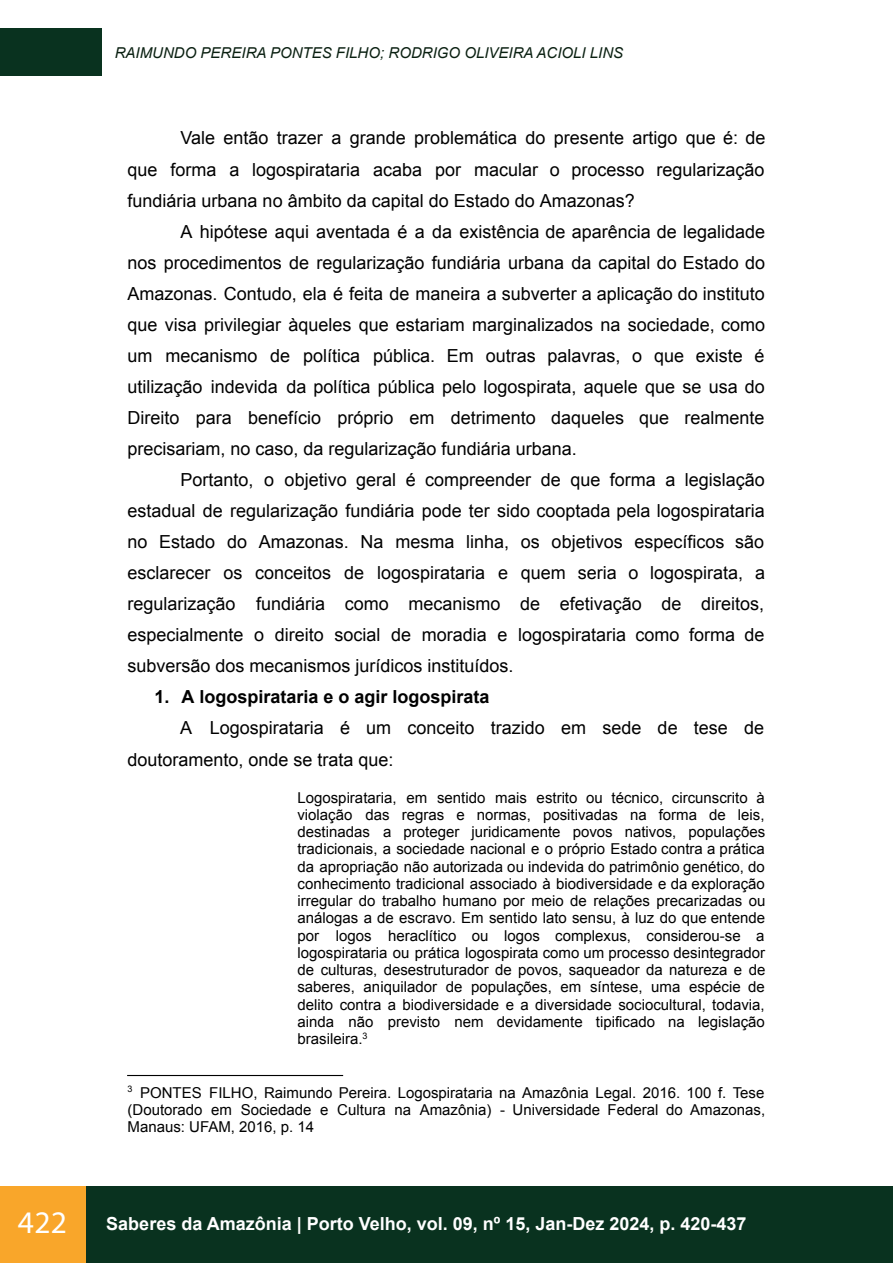
<style>
.page{position:relative;width:893px;height:1263px;background:#fff}
.page>*{position:absolute;margin:0;border:0;box-sizing:border-box;transform-origin:0 0}
.t1{font:18px "Arial";color:#000}
.t2{font:700 18px "Arial";color:#fff}
.t3{font:700 18px "Arial";color:#000}
.t4{font:15px/17.2px "Arial";color:#000;text-align:justify}
.t5{font:italic 15px "Arial";color:#0a2011}
.s1{font-family:"Myriad Pro";font-weight:400;font-size:31.5px}
</style>
<div class="page">
<div style="left:0;top:28px;width:101px;height:48px;background:#09321f"></div>
<div style="left:0;top:1186px;width:893px;height:77px;background:#09321f"></div>
<div style="left:0;top:1186px;width:85px;height:77px;background:#f9a62a"></div>
<hr style="left:127px;top:1075px;width:216px;height:1px;background:#000">
<p class="t5" style="left:115px;top:43px;width:510px">RAIMUNDO PEREIRA PONTES FILHO; RODRIGO OLIVEIRA ACIOLI LINS</p>
<p class="t1" style="left:180px;top:126px;width:586px">Vale então trazer a grande problemática do presente artigo que é: de</p>
<p class="t1" style="left:128px;top:157px;width:638px">que forma a logospirataria acaba por macular o processo regularização</p>
<p class="t1" style="left:128px;top:188px;width:509px">fundiária urbana no âmbito da capital do Estado do Amazonas?</p>
<p class="t1" style="left:180px;top:219px;width:586px">A hipótese aqui aventada é a da existência de aparência de legalidade</p>
<p class="t1" style="left:128px;top:251px;width:639px">nos procedimentos de regularização fundiária urbana da capital do Estado do</p>
<p class="t1" style="left:128px;top:282px;width:639px">Amazonas. Contudo, ela é feita de maneira a subverter a aplicação do instituto</p>
<p class="t1" style="left:128px;top:313px;width:639px">que visa privilegiar àqueles que estariam marginalizados na sociedade, como</p>
<p class="t1" style="left:127px;top:344px;width:639px">um mecanismo de política pública. Em outras palavras, o que existe é</p>
<p class="t1" style="left:127px;top:375px;width:639px">utilização indevida da política pública pelo logospirata, aquele que se usa do</p>
<p class="t1" style="left:127px;top:406px;width:638px">Direito para benefício próprio em detrimento daqueles que realmente</p>
<p class="t1" style="left:127px;top:437px;width:451px">precisariam, no caso, da regularização fundiária urbana.</p>
<p class="t1" style="left:180px;top:468px;width:586px">Portanto, o objetivo geral é compreender de que forma a legislação</p>
<p class="t1" style="left:127px;top:499px;width:639px">estadual de regularização fundiária pode ter sido cooptada pela logospirataria</p>
<p class="t1" style="left:127px;top:530px;width:638px">no Estado do Amazonas. Na mesma linha, os objetivos específicos são</p>
<p class="t1" style="left:127px;top:561px;width:639px">esclarecer os conceitos de logospirataria e quem seria o logospirata, a</p>
<p class="t1" style="left:127px;top:592px;width:638px">regularização fundiária como mecanismo de efetivação de direitos,</p>
<p class="t1" style="left:127px;top:623px;width:639px">especialmente o direito social de moradia e logospirataria como forma de</p>
<p class="t1" style="left:127px;top:654px;width:388px">subversão dos mecanismos jurídicos instituídos.</p>
<p class="t3" style="left:154px;top:685px;width:337px">1. A logospirataria e o agir logospirata</p>
<p class="t1" style="left:180px;top:716px;width:585px">A Logospirataria é um conceito trazido em sede de tese de</p>
<p class="t1" style="left:127px;top:747px;width:268px">doutoramento, onde se trata que:</p>
<p class="t4" style="left:297px;top:789px;width:469px">Logospirataria, em sentido mais estrito ou técnico, circunscrito à violação das regras e normas, positivadas na forma de leis, destinadas a proteger juridicamente povos nativos, populações tradicionais, a sociedade nacional e o próprio Estado contra a prática da apropriação não autorizada ou indevida do patrimônio genético, do conhecimento tradicional associado à biodiversidade e da exploração irregular do trabalho humano por meio de relações precarizadas ou análogas a de escravo. Em sentido lato sensu, à luz do que entende por logos heraclítico ou logos complexus, considerou-se a logospirataria ou prática logospirata como um processo desintegrador de culturas, desestruturador de povos, saqueador da natureza e de saberes, aniquilador de populações, em síntese, uma espécie de delito contra a biodiversidade e a diversidade sociocultural, todavia, ainda não previsto nem devidamente tipificado na legislação brasileira.<sup>3</sup></p>
<p class="t4" style="left:128px;top:1084px;width:639px"><sup>3</sup> PONTES FILHO, Raimundo Pereira. Logospirataria na Amazônia Legal. 2016. 100 f. Tese (Doutorado em Sociedade e Cultura na Amazônia) - Universidade Federal do Amazonas, Manaus: UFAM, 2016, p. 14</p>
<p class="t2" style="left:18px;top:1211px;width:730px"><span class="s1">422</span> Saberes da Amazônia | Porto Velho, vol. 09, nº 15, Jan-Dez 2024, p. 420-437</p>
</div>
